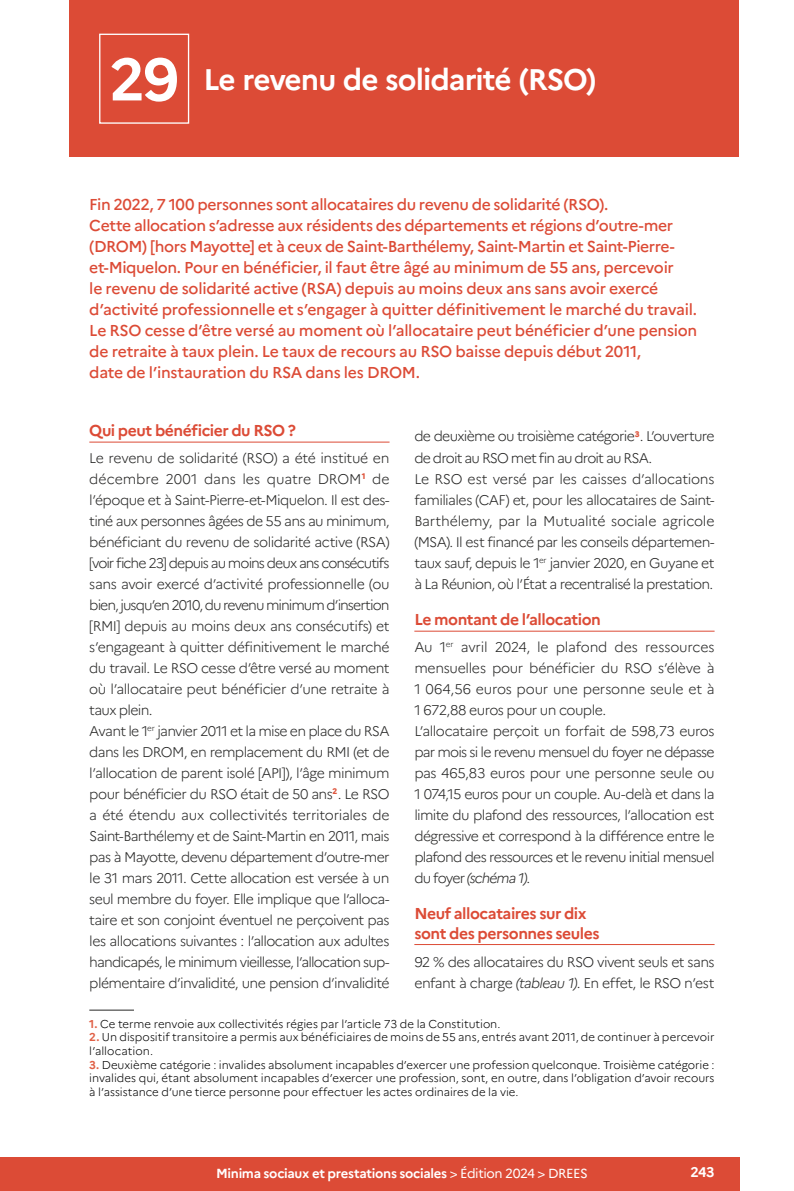
<style>
.page{position:relative;width:794px;height:1191px;background:#fff}
.page>*{position:absolute;margin:0;border:0;box-sizing:border-box;transform-origin:0 0}
.Fiche_num{font:700 59.5px "Marianne";color:#fff}
.Titre_1__Titre_fiche{font:700 29.75px "Marianne";letter-spacing:-.035em;color:#fff}
.Chapô{font:500 15.75px/21px "Marianne";letter-spacing:-.02em;color:#dc4b36}
.Titre_2__Inter{font:700 15.75px/19.2px "Marianne";letter-spacing:-.03em;color:#dc4b36}
.Texte{font:300 14px/21px "Marianne";letter-spacing:-.045em;color:#272726;text-align:justify}
.t1{font:700 14px "Marianne";color:#fff}
.t2{font:700 13.12px "Marianne";letter-spacing:-.025em;color:#fff}
.t3{font:300 11.38px/13.7px "Marianne";color:#000}
.s1{font-style:italic}
.s2{font-weight:700;color:#e06046}
.s3{font-weight:400}
</style>
<div class="page">
<div style="left:0;top:1157px;width:739px;height:34px;background:#dc4b36"></div>
<div style="left:69px;top:0;width:670px;height:156px;background:#dc4b36"></div>
<div style="left:99px;top:34px;width:90px;height:90px;border:1px solid #fff"></div>
<hr style="left:89px;top:442px;width:300px;height:1px;background:#dc4b36">
<hr style="left:414px;top:631px;width:300px;height:1px;background:#dc4b36">
<hr style="left:414px;top:944px;width:300px;height:1px;background:#dc4b36">
<hr style="left:89px;top:1009px;width:45px;height:1px;background:#272726">
<p class="Fiche_num" style="left:109px;top:43px;width:71px">29</p>
<p class="Titre_1__Titre_fiche" style="left:203px;top:61px;width:395px">Le revenu de solidarité (RSO)</p>
<p class="Chapô" style="left:89px;top:194px;width:609px">Fin 2022, 7 100 personnes sont allocataires du revenu de solidarité (RSO).<br>Cette allocation s’adresse aux résidents des départements et régions d’outre-mer (DROM) [hors Mayotte] et à ceux de Saint-Barthélemy, Saint-Martin et Saint-Pierre&shy;et-Miquelon. Pour en bénéficier, il faut être âgé au minimum de 55 ans, percevoir<br>le revenu de solidarité active (RSA) depuis au moins deux ans sans avoir exercé d’activité professionnelle et s’engager à quitter définitivement le marché du travail.<br>Le RSO cesse d’être versé au moment où l’allocataire peut bénéficier d’une pension de retraite à taux plein. Le taux de recours au RSO baisse depuis début 2011,<br>date de l’instauration du RSA dans les DROM.</p>
<p class="Titre_2__Inter" style="left:89px;top:421px;width:208px">Qui peut bénéficier du RSO ?</p>
<p class="Texte" style="left:89px;top:447px;width:302px">Le revenu de solidarité (RSO) a été institué en décembre 2001 dans les quatre DROM<sup>1</sup> de l’époque et à Saint-Pierre-et-Miquelon. Il est des&shy;tiné aux personnes âgées de 55 ans au minimum, bénéficiant du revenu de solidarité active (RSA) [voir fiche 23] depuis au moins deux ans consécutifs sans avoir exercé d’activité professionnelle (ou bien, jusqu’en 2010, du revenu minimum d’insertion [RMI] depuis au moins deux ans consécutifs) et s’engageant à quitter définitivement le marché du travail. Le RSO cesse d’être versé au moment où l’allocataire peut bénéficier d’une retraite à taux plein.</p>
<p class="Texte" style="left:89px;top:720px;width:302px">Avant le 1<sup>er</sup> janvier 2011 et la mise en place du RSA dans les DROM, en remplacement du RMI (et de l’allocation de parent isolé [API]), l’âge minimum pour bénéficier du RSO était de 50 ans<sup>2</sup>. Le RSO a été étendu aux collectivités territoriales de Saint-Barthélemy et de Saint-Martin en 2011, mais pas à Mayotte, devenu département d’outre-mer le 31 mars 2011. Cette allocation est versée à un seul membre du foyer. Elle implique que l’alloca&shy;taire et son conjoint éventuel ne perçoivent pas les allocations suivantes : l’allocation aux adultes handicapés, le minimum vieillesse, l’allocation sup&shy;plémentaire d’invalidité, une pension d’invalidité</p>
<p class="Texte" style="left:414px;top:426px;width:302px">de deuxième ou troisième catégorie<sup>3</sup>. L’ouverture de droit au RSO met fin au droit au RSA.</p>
<p class="Texte" style="left:414px;top:468px;width:302px">Le RSO est versé par les caisses d’allocations familiales (CAF) et, pour les allocataires de Saint-Barthélemy, par la Mutualité sociale agricole (MSA). Il est financé par les conseils départemen&shy;taux sauf, depuis le 1<sup>er</sup> janvier 2020, en Guyane et à La Réunion, où l’État a recentralisé la prestation.</p>
<p class="Titre_2__Inter" style="left:414px;top:610px;width:188px">Le montant de l’allocation</p>
<p class="Texte" style="left:414px;top:636px;width:302px">Au 1<sup>er</sup> avril 2024, le plafond des ressources mensuelles pour bénéficier du RSO s’élève à 1 064,56 euros pour une personne seule et à 1 672,88 euros pour un couple.</p>
<p class="Texte" style="left:414px;top:720px;width:302px">L’allocataire perçoit un forfait de 598,73 euros par mois si le revenu mensuel du foyer ne dépasse pas 465,83 euros pour une personne seule ou 1 074,15 euros pour un couple. Au-delà et dans la limite du plafond des ressources, l’allocation est dégressive et correspond à la différence entre le plafond des ressources et le revenu initial mensuel du foyer <span class="s1">(schéma 1)</span>.</p>
<p class="Titre_2__Inter" style="left:414px;top:904px;width:187px">Neuf allocataires sur dix sont des personnes seules</p>
<p class="Texte" style="left:414px;top:951px;width:302px">92 % des allocataires du RSO vivent seuls et sans enfant à charge <span class="s1">(tableau 1)</span>. En effet, le RSO n’est</p>
<p class="t3" style="left:89px;top:1016px;width:412px"><span class="s2">1.</span> Ce terme renvoie aux collectivités régies par l’article 73 de la Constitution.</p>
<p class="t3" style="left:89px;top:1030px;width:627px"><span class="s2">2.</span> Un dispositif transitoire a permis aux bénéficiaires de moins de 55 ans, entrés avant 2011, de continuer à percevoir l’allocation.</p>
<p class="t3" style="left:89px;top:1057px;width:627px;text-align:justify"><span class="s2">3.</span> Deuxième catégorie : invalides absolument incapables d’exercer une profession quelconque. Troisième catégorie : invalides qui, étant absolument incapables d’exercer une profession, sont, en outre, dans l’obligation d’avoir recours à l’assistance d’une tierce personne pour effectuer les actes ordinaires de la vie.</p>
<p class="t2" style="left:216px;top:1165px;width:373px">Minima sociaux et prestations sociales <span class="s3">&gt; Édition 2024 &gt; DREES</span></p>
<p class="t1" style="left:690px;top:1163px;width:26px">243</p>
</div>
